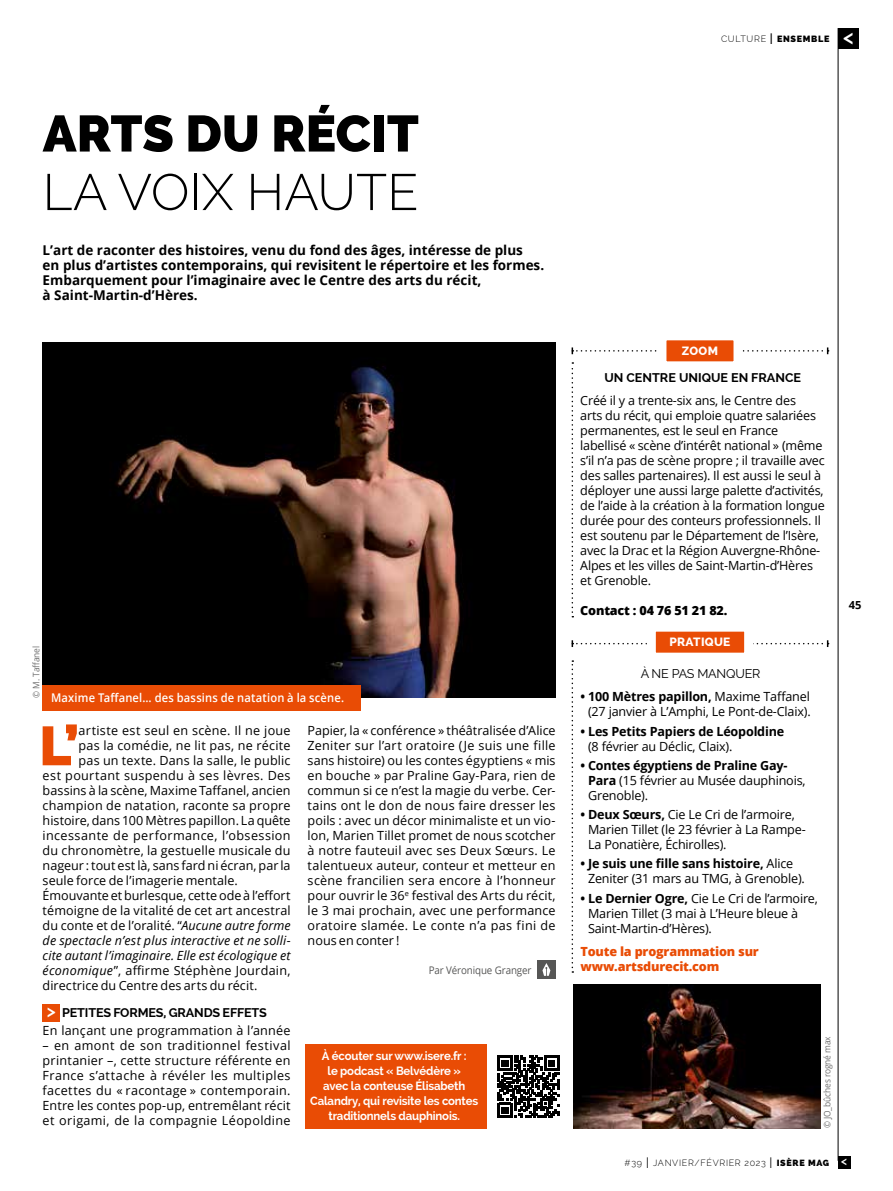
<style>
.page{position:relative;width:893px;height:1191px;background:#fff}
.page>*{position:absolute;margin:0;border:0;box-sizing:border-box;transform-origin:0 0}
.t1{font:900 54.9px "Raleway";color:#e94c05}
.t2{font:900 51px "Raleway";color:#000}
.t3{font:300 51px "Raleway";color:#000}
.t4{font:700 13.5px/15px "Open Sans";color:#000}
.t5{font:12.6px/15px "Open Sans";letter-spacing:-.015em;color:#000}
.t6{font:12.6px "Open Sans";letter-spacing:.015em;color:#000}
.t7{font:12.6px "Open Sans";letter-spacing:.005em;color:#000}
.t8{font:italic 12.6px "Open Sans";letter-spacing:.01em;color:#000}
.t9{font:12.6px "Open Sans";letter-spacing:.025em;color:#000}
.t10{font:12.6px "Open Sans";letter-spacing:.02em;color:#000}
.t11{font:700 12.6px "Raleway";letter-spacing:-.01em;color:#000}
.t12{font:800 12.6px/15px "Open Sans";letter-spacing:-.015em;color:#e94c05}
.t13{font:12.6px "Open Sans";letter-spacing:.01em;color:#000}
.t14{font:12.6px "Open Sans";letter-spacing:.03em;color:#000}
.t15{font:700 12.6px "Open Sans";letter-spacing:-.015em;color:#000}
.t16{font:800 12.6px "Open Sans";letter-spacing:-.015em;color:#000}
.t17{font:12.6px "Raleway";letter-spacing:-.015em;color:#000}
.t18{font:700 12px/15px "Raleway";letter-spacing:-.015em;color:#fff;text-align:center;scale:.95 1}
.t19{font:600 12px "Open Sans";letter-spacing:.015em;color:#fff;scale:.93 1}
.t20{font:800 12px "Raleway";letter-spacing:.025em;color:#fff}
.t21{font:700 11.1px "Open Sans";color:#000}
.t22{font:10.5px "Open Sans";letter-spacing:-.01em;color:#565655;scale:.93 1}
.t23{font:300 9px "Raleway";letter-spacing:.075em;color:#000}
.t24{font:9px "Open Sans";letter-spacing:-.01em;color:#6e6e6e;scale:.93 1}
.t25{font:900 9px "Raleway";letter-spacing:.075em;color:#000}
.s1{font-style:italic}
.s2{font-weight:600;font-size:17.55px;color:#fff}
.s3{font-weight:300}
.s4{font-weight:400;font-size:15px}
.s5{font-weight:700}
.s6{font-size:15px}
.s7{font-weight:800}
</style>
<div class="page">
<hr style="left:838px;top:28px;width:1px;height:1132px;background:#000">
<div style="left:838px;top:28px;width:21px;height:21px;background:#000"></div>
<div style="left:838px;top:1155px;width:12px;height:13px;background:#000"></div>
<div style="left:43px;top:1004px;width:17px;height:17px;background:#e94c05"></div>
<img style="left:43px;top:342px;width:513px;height:355px">
<img style="left:573px;top:984px;width:247px;height:144px">
<svg style="left:572px;top:640px;width:257px;height:7px"></svg>
<svg style="left:572px;top:347px;width:257px;height:7px"></svg>
<div style="left:651px;top:627px;width:98px;height:30px;background:#e94c05"></div>
<div style="left:647px;top:622px;width:106px;height:39px;border:9px solid #fff"></div>
<div style="left:662px;top:336px;width:76px;height:30px;background:#e94c05"></div>
<div style="left:657px;top:331px;width:85px;height:39px;border:9px solid #fff"></div>
<svg style="left:572px;top:660px;width:1px;height:312px"></svg>
<svg style="left:572px;top:362px;width:1px;height:255px"></svg>
<div style="left:537px;top:960px;width:19px;height:18px;background:#565655"></div>
<svg style="left:542px;top:963px;width:8px;height:13px"></svg>
<div style="left:305px;top:1043px;width:257px;height:85px;background:#e94c05"></div>
<div style="left:487px;top:1042px;width:81px;height:88px;background:#fff"></div>
<svg style="left:497px;top:1055px;width:62px;height:62px"></svg>
<div style="left:43px;top:685px;width:318px;height:25px;background:#e94c05"></div>
<h2 class="t2" style="left:43px;top:104px;width:378px">ARTS DU RÉCIT</h2>
<h2 class="t3" style="left:43px;top:162px;width:377px">LA VOIX HAUTE</h2>
<p class="t4" style="left:43px;top:242px;width:503px">L’art de raconter des histoires, venu du fond des âges, intéresse de plus<br>en plus d’artistes contemporains, qui revisitent le répertoire et les formes.<br>Embarquement pour l’imaginaire avec le Centre des arts du récit,<br>à Saint-Martin-d’Hères.</p>
<p class="t24" style="left:30px;top:697px;width:57px;rotate:-90deg">© M. Taffanel</p>
<p class="t19" style="left:51px;top:689px;width:317px">Maxime Taffanel… des bassins de natation à la scène.</p>
<h1 class="t1" style="left:39px;top:714px;width:41px">L’</h1>
<p class="t10" style="left:79px;top:722px;width:214px">artiste est seul en scène. Il ne joue</p>
<p class="t10" style="left:79px;top:737px;width:214px">pas la comédie, ne lit pas, ne récite</p>
<p class="t6" style="left:79px;top:752px;width:214px">pas un texte. Dans la salle, le public</p>
<p class="t9" style="left:43px;top:767px;width:249px">est pourtant suspendu à ses lèvres. Des</p>
<p class="t7" style="left:43px;top:782px;width:249px">bassins à la scène, Maxime Taffanel, ancien</p>
<p class="t6" style="left:43px;top:797px;width:249px">champion de natation, raconte sa propre</p>
<p class="t5" style="left:43px;top:813px;width:249px">histoire, dans 100 Mètres papillon. La quête</p>
<p class="t14" style="left:43px;top:827px;width:249px">incessante de performance, l’obsession</p>
<p class="t6" style="left:43px;top:842px;width:249px">du chronomètre, la gestuelle musicale du</p>
<p class="t5" style="left:43px;top:858px;width:249px">nageur : tout est là, sans fard ni écran, par la</p>
<p class="t7" style="left:43px;top:872px;width:197px">seule force de l’imagerie mentale.</p>
<p class="t5" style="left:43px;top:888px;width:249px">Émouvante et burlesque, cette ode à l’effort</p>
<p class="t13" style="left:43px;top:902px;width:249px">témoigne de la vitalité de cet art ancestral</p>
<p class="t5" style="left:43px;top:918px;width:249px">du conte et de l’oralité. “<span class="s1">Aucune autre forme</span></p>
<p class="t8" style="left:43px;top:932px;width:249px">de spectacle n’est plus interactive et ne solli-</p>
<p class="t8" style="left:43px;top:947px;width:249px">cite autant l’imaginaire. Elle est écologique et</p>
<p class="t9" style="left:43px;top:962px;width:249px"><span class="s1">économique</span>”, affirme Stéphène Jourdain,</p>
<p class="t7" style="left:43px;top:977px;width:216px">directrice du Centre des arts du récit.</p>
<p class="t11" style="left:47px;top:1005px;width:222px"><span class="s2">&gt;</span> PETITES FORMES, GRANDS EFFETS</p>
<p class="t6" style="left:43px;top:1022px;width:249px">En lançant une programmation à l’année</p>
<p class="t5" style="left:43px;top:1038px;width:250px;text-align:justify">– en amont de son traditionnel festival printanier –, cette structure référente en France s’attache à révéler les multiples facettes du « racontage » contemporain.<br>Entre les contes pop-up, entremêlant récit et origami, de la compagnie Léopoldine</p>
<p class="t5" style="left:308px;top:723px;width:250px;text-align:justify">Papier, la « conférence » théâtralisée d’Alice Zeniter sur l’art oratoire (Je suis une fille sans histoire) ou les contes égyptiens « mis en bouche » par Praline Gay-Para, rien de commun si ce n’est la magie du verbe. Cer&shy;tains ont le don de nous faire dresser les poils : avec un décor minimaliste et un vio&shy;lon, Marien Tillet promet de nous scotcher à notre fauteuil avec ses Deux Sœurs. Le talentueux auteur, conteur et metteur en scène francilien sera encore à l’honneur pour ouvrir le 36<sup>e</sup> festival des Arts du récit, le 3 mai prochain, avec une performance oratoire slamée. Le conte n’a pas fini de nous en conter !</p>
<p class="t22" style="left:429px;top:962px;width:112px">Par Véronique Granger</p>
<p class="t18" style="left:310px;top:1048px;width:178px">À écouter sur www.isere.fr :<br>le podcast « Belvédère »<br>avec la conteuse Élisabeth<br>Calandry, qui revisite les contes traditionnels dauphinois.</p>
<p class="t25" style="left:721px;top:34px;width:110px"><span class="s3">CULTURE</span> <span class="s4">I</span> ENSEMBLE</p>
<p class="t20" style="left:682px;top:344px;width:38px">ZOOM</p>
<p class="t11" style="left:604px;top:370px;width:198px">UN CENTRE UNIQUE EN FRANCE</p>
<p class="t5" style="left:580px;top:393px;width:246px">Créé il y a trente-six ans, le Centre des<br>arts du récit, qui emploie quatre salariées permanentes, est le seul en France labellisé « scène d’intérêt national » (même s’il n’a pas de scène propre ; il travaille avec des salles partenaires). Il est aussi le seul à déployer une aussi large palette d’activités, de l’aide à la création à la formation longue durée pour des conteurs professionnels. Il est soutenu par le Département de l’Isère, avec la Drac et la Région Auvergne-Rhône-Alpes et les villes de Saint-Martin-d’Hères et Grenoble.</p>
<p class="t16" style="left:580px;top:601px;width:149px">Contact : 04 76 51 21 82.</p>
<p class="t20" style="left:669px;top:635px;width:63px">PRATIQUE</p>
<p class="t17" style="left:641px;top:666px;width:121px">À NE PAS MANQUER</p>
<p class="t5" style="left:580px;top:689px;width:232px;text-align:right"><span class="s5">• 100 Mètres papillon,</span> Maxime Taffanel (27 janvier à L’Amphi, Le Pont-de-Claix).</p>
<p class="t15" style="left:580px;top:722px;width:205px">• Les Petits Papiers de Léopoldine</p>
<p class="t5" style="left:588px;top:738px;width:146px">(8 février au Déclic, Claix).</p>
<p class="t5" style="left:588px;top:757px;width:219px;text-indent:-8px"><span class="s5">• Contes égyptiens de Praline Gay-<br>Para</span> (15 février au Musée dauphinois,<br>Grenoble).</p>
<p class="t5" style="left:588px;top:806px;width:219px;text-indent:-8px"><span class="s5">• Deux Sœurs,</span> Cie Le Cri de l’armoire,<br>Marien Tillet (le 23 février à La Rampe-<br>La Ponatière, Échirolles).</p>
<p class="t5" style="left:588px;top:856px;width:218px;text-indent:-8px"><span class="s5">• Je suis une fille sans histoire,</span> Alice<br>Zeniter (31 mars au TMG, à Grenoble).</p>
<p class="t5" style="left:588px;top:890px;width:231px;text-indent:-8px"><span class="s5">• Le Dernier Ogre,</span> Cie Le Cri de l’armoire,<br>Marien Tillet (3 mai à L’Heure bleue à<br>Saint-Martin-d’Hères).</p>
<p class="t12" style="left:580px;top:943px;width:180px">Toute la programmation sur www.artsdurecit.com</p>
<p class="t21" style="left:849px;top:597px;width:14px">45</p>
<p class="t24" style="left:821px;top:1128px;width:101px;rotate:-90deg">© JO_bûches rogné max</p>
<p class="t23" style="left:625px;top:1157px;width:206px">#39 <span class="s6">I</span> JANVIER/FÉVRIER 2023 <span class="s6">I</span> <span class="s7">ISÈRE MAG</span></p>
</div>
